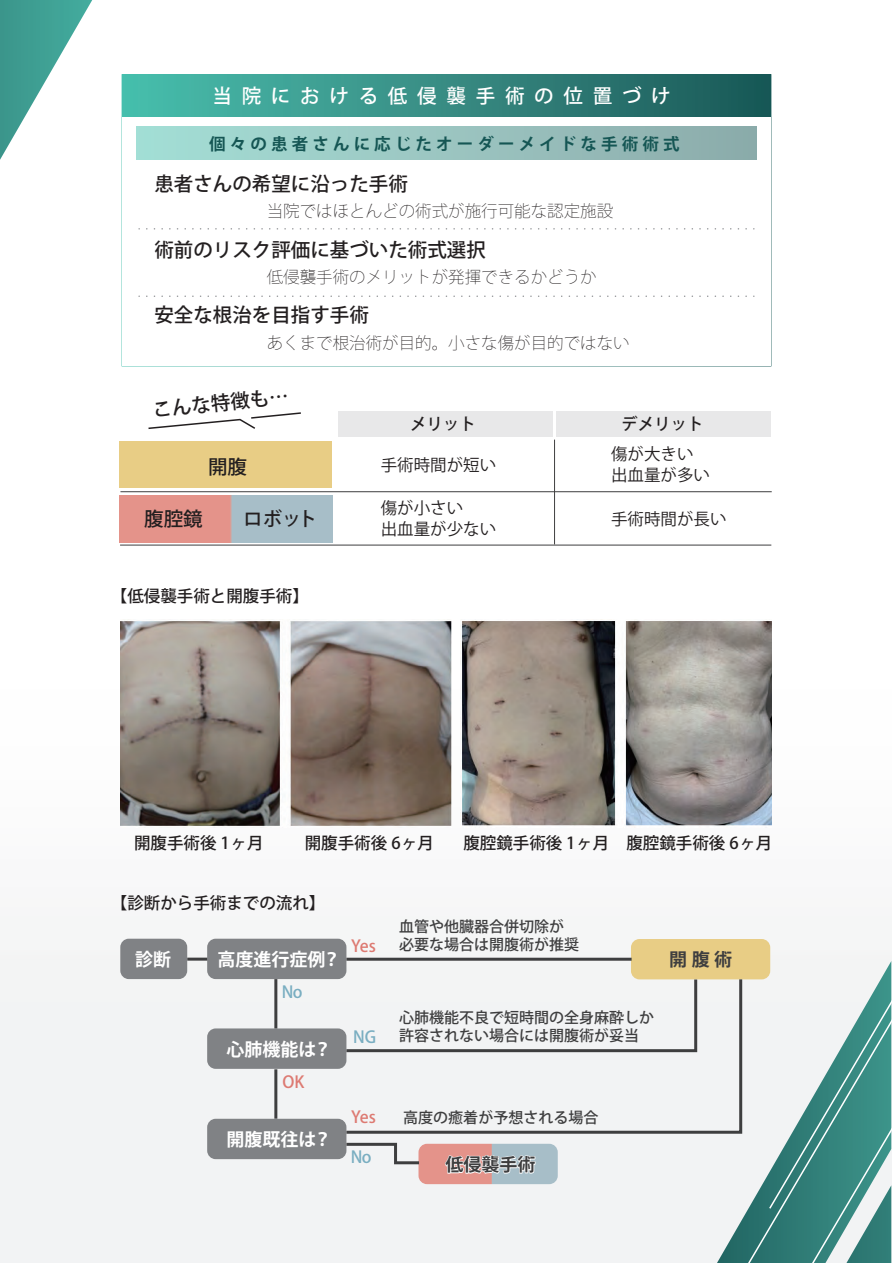
<style>
.page{position:relative;width:893px;height:1263px;background:#fff}
.page>*{position:absolute;margin:0;border:0;box-sizing:border-box;transform-origin:0 0}
.t1{font:500 19.5px "Koz Go Pr 6 N";color:#231f20}
.t2{font:500 19.5px "Koz Go Pr 6 N";letter-spacing:.5em;color:#fff}
.t3{font:700 18px "Koz Go Pr 6 N";color:#fff}
.t4{font:700 18px "Koz Go Pr 6 N";color:#3e3e3f}
.t5{font:500 16.5px "Koz Go Pr 6 N";color:#231f20}
.t6{font:200 16.5px "Koz Go Pr 6 N";color:#231f20}
.t7{font:16.5px/21px "Koz Go Pr 6 N";color:#231f20}
.t8{font:700 16.5px "Koz Go Pr 6 N";letter-spacing:.25em;color:#155654}
.t9{font:500 16.5px "Koz Go Pr 6 N";color:#dd7a72}
.t10{font:500 16.5px "Koz Go Pr 6 N";color:#7aaec1}
.t11{font:500 15px/18px "Koz Go Pr 6 N";color:#3e3e3f}
</style>
<div class="page">
<div style="left:0;top:684px;width:891px;height:579px;background:#f3f4f4"></div>
<svg style="left:0;top:0;width:92px;height:160px"></svg>
<svg style="left:724px;top:939px;width:167px;height:324px"></svg>
<svg style="left:768px;top:698px;width:123px;height:512px"></svg>
<div style="left:122px;top:74px;width:649px;height:292px;background:#fff;border:1px solid #fff"></div>
<div style="left:556px;top:411px;width:215px;height:25px;background:#e8e8e9"></div>
<div style="left:338px;top:411px;width:215px;height:25px;background:#e8e8e9"></div>
<div style="left:119px;top:441px;width:213px;height:47px;background:#e8cd85"></div>
<svg style="left:119px;top:495px;width:213px;height:47px;background:#c7a7a7"></svg>
<div style="left:122px;top:75px;width:649px;height:41px;background:linear-gradient(to right,#4cbfae,#1c5857)"></div>
<div style="left:136px;top:127px;width:621px;height:32px;background:linear-gradient(to right,#a5dfd6,#8dabab)"></div>
<div style="left:207px;top:939px;width:139px;height:40px;background:#808285;border-radius:9px"></div>
<div style="left:120px;top:939px;width:67px;height:40px;background:#808285;border-radius:9px"></div>
<div style="left:207px;top:1028px;width:139px;height:41px;background:#808285;border-radius:9px"></div>
<div style="left:207px;top:1119px;width:139px;height:40px;background:#808285;border-radius:9px"></div>
<div style="left:631px;top:939px;width:139px;height:40px;background:#e8cd85;border-radius:9px"></div>
<svg style="left:147px;top:228px;width:608px;height:2px"></svg>
<svg style="left:147px;top:295px;width:608px;height:2px"></svg>
<img style="left:121px;top:621px;width:331px;height:207px">
<img style="left:461px;top:620px;width:310px;height:208px">
<hr style="left:120px;top:491px;width:652px;height:1px;background:#3e3e3f">
<hr style="left:120px;top:545px;width:651px;height:1px;background:#3e3e3f">
<hr style="left:554px;top:440px;width:1px;height:104px;background:#3e3e3f">
<svg style="left:148px;top:412px;width:153px;height:17px"></svg>
<hr style="left:346px;top:958px;width:286px;height:3px;background:#3e3e3f">
<svg style="left:343px;top:1141px;width:215px;height:43px"></svg>
<svg style="left:343px;top:976px;width:401px;height:159px"></svg>
<hr style="left:274px;top:979px;width:3px;height:49px;background:#3e3e3f">
<hr style="left:274px;top:1069px;width:3px;height:50px;background:#3e3e3f">
<hr style="left:187px;top:958px;width:20px;height:3px;background:#3e3e3f">
<h1 class="t2" style="left:212px;top:85px;width:460px">当院における低侵襲手術の位置づけ</h1>
<p class="t8" style="left:209px;top:135px;width:472px">個々の患者さんに応じたオーダーメイドな手術術式</p>
<h1 class="t1" style="left:154px;top:173px;width:255px">患者さんの希望に沿った手術</h1>
<p class="t6" style="left:267px;top:202px;width:348px">当院ではほとんどの術式が施行可能な認定施設</p>
<h1 class="t1" style="left:154px;top:239px;width:333px">術前のリスク評価に基づいた術式選択</h1>
<p class="t6" style="left:267px;top:268px;width:331px">低侵襲手術のメリットが発揮できるかどうか</p>
<h1 class="t1" style="left:154px;top:304px;width:216px">安全な根治を目指す手術</h1>
<p class="t6" style="left:267px;top:334px;width:364px">あくまで根治術が目的。小さな傷が目的ではない</p>
<h1 class="t1" style="left:152px;top:399px;width:138px;rotate:-6deg">こんな特徴も…</h1>
<h1 class="t1" style="left:208px;top:455px;width:40px">開腹</h1>
<h1 class="t1" style="left:144px;top:508px;width:60px">腹腔鏡</h1>
<h1 class="t1" style="left:243px;top:508px;width:76px">ロボット</h1>
<p class="t5" style="left:111px;top:587px;width:199px">【低侵襲手術と開腹手術】</p>
<p class="t5" style="left:621px;top:415px;width:84px">デメリット</p>
<p class="t5" style="left:410px;top:415px;width:67px">メリット</p>
<p class="t7" style="left:381px;top:454px;width:117px">手術時間が短い</p>
<p class="t7" style="left:611px;top:444px;width:100px">傷が大きい出血量が多い</p>
<p class="t7" style="left:381px;top:498px;width:117px">傷が小さい<br>出血量が少ない</p>
<p class="t7" style="left:611px;top:508px;width:117px">手術時間が長い</p>
<p class="t5" style="left:134px;top:834px;width:131px">開腹手術後 1ヶ月</p>
<p class="t5" style="left:305px;top:834px;width:131px">開腹手術後 6ヶ月</p>
<p class="t5" style="left:463px;top:834px;width:310px">腹腔鏡手術後 1ヶ月 腹腔鏡手術後 6ヶ月</p>
<p class="t5" style="left:111px;top:894px;width:216px">【診断から手術までの流れ】</p>
<p class="t3" style="left:135px;top:949px;width:37px">診断</p>
<p class="t3" style="left:218px;top:949px;width:125px">高度進行症例？</p>
<p class="t10" style="left:282px;top:983px;width:22px">No</p>
<p class="t3" style="left:227px;top:1039px;width:107px">心肺機能は？</p>
<p class="t9" style="left:282px;top:1072px;width:23px">OK</p>
<p class="t3" style="left:227px;top:1129px;width:107px">開腹既往は？</p>
<p class="t11" style="left:399px;top:918px;width:166px">血管や他臓器合併切除が</p>
<p class="t9" style="left:351px;top:936px;width:26px">Yes</p>
<p class="t11" style="left:399px;top:936px;width:181px">必要な場合は開腹術が推奨</p>
<p class="t10" style="left:353px;top:1028px;width:25px">NG</p>
<p class="t11" style="left:399px;top:1009px;width:256px">心肺機能不良で短時間の全身麻酔しか許容されない場合には開腹術が妥当</p>
<p class="t9" style="left:351px;top:1107px;width:26px">Yes</p>
<p class="t10" style="left:351px;top:1148px;width:22px">No</p>
<p class="t11" style="left:403px;top:1109px;width:196px">高度の癒着が予想される場合</p>
<p class="t4" style="left:445px;top:1154px;width:91px">低侵襲手術</p>
<p class="t4" style="left:669px;top:949px;width:64px">開腹術</p>
</div>
